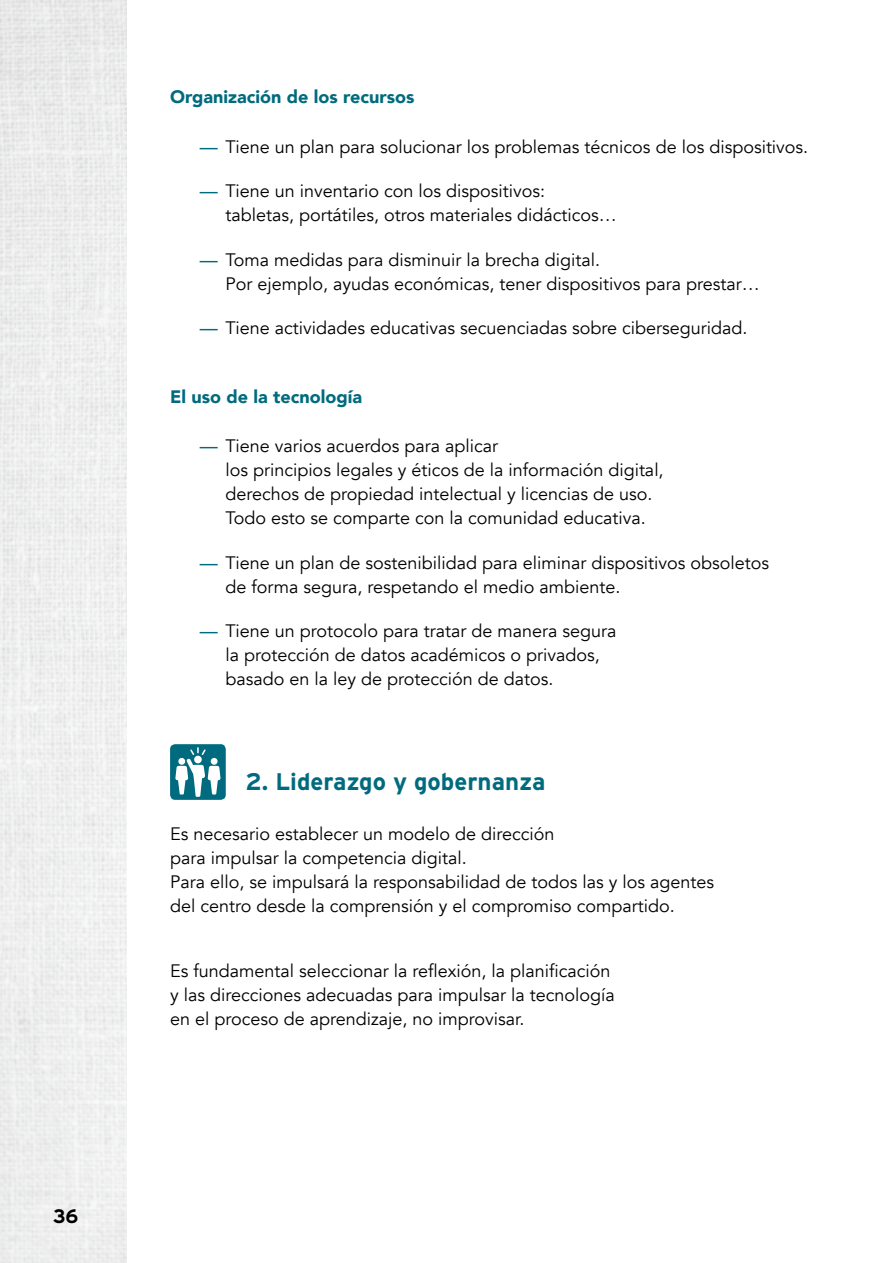
<style>
.page{position:relative;width:893px;height:1263px;background:#fff}
.page>*{position:absolute;margin:0;border:0;box-sizing:border-box;transform-origin:0 0}
._01TIT02{font:700 24px "Interstate";color:#006b7e}
.t1{font:700 19.5px "Interstate";color:#000}
.TXT_ARRUNTA{font:18px/24px "Avenir";color:#000}
.TXT_ARRUNTA-2{font:900 18px "Avenir";color:#006b7e}
.s1{font-weight:500;color:#006b7e}
</style>
<div class="page">
<img style="left:0;top:0;width:126px;height:1263px">
<div style="left:170px;top:744px;width:56px;height:56px;background:#006b7e;border-radius:5px"></div>
<svg style="left:175px;top:747px;width:46px;height:50px"></svg>
<p class="t1" style="left:53px;top:1206px;width:27px">36</p>
<p class="TXT_ARRUNTA-2" style="left:170px;top:81px;width:246px">Organización de los recursos</p>
<p class="TXT_ARRUNTA" style="left:200px;top:135px;width:610px"><span class="s1">—</span> Tiene un plan para solucionar los problemas técnicos de los dispositivos.</p>
<p class="TXT_ARRUNTA" style="left:225px;top:179px;width:393px;text-indent:-26px"><span class="s1">—</span> Tiene un inventario con los dispositivos: tabletas, portátiles, otros materiales didácticos…</p>
<p class="TXT_ARRUNTA" style="left:225px;top:248px;width:536px;text-indent:-26px"><span class="s1">—</span> Toma medidas para disminuir la brecha digital.<br>Por ejemplo, ayudas económicas, tener dispositivos para prestar…</p>
<p class="TXT_ARRUNTA" style="left:200px;top:316px;width:549px"><span class="s1">—</span> Tiene actividades educativas secuenciadas sobre ciberseguridad.</p>
<p class="TXT_ARRUNTA-2" style="left:170px;top:381px;width:193px">El uso de la tecnología</p>
<p class="TXT_ARRUNTA" style="left:225px;top:434px;width:440px;text-indent:-26px"><span class="s1">—</span> Tiene varios acuerdos para aplicar<br>los principios legales y éticos de la información digital, derechos de propiedad intelectual y licencias de uso.<br>Todo esto se comparte con la comunidad educativa.</p>
<p class="TXT_ARRUNTA" style="left:225px;top:551px;width:545px;text-indent:-26px"><span class="s1">—</span> Tiene un plan de sostenibilidad para eliminar dispositivos obsoletos de forma segura, respetando el medio ambiente.</p>
<p class="TXT_ARRUNTA" style="left:225px;top:619px;width:393px;text-indent:-26px"><span class="s1">—</span> Tiene un protocolo para tratar de manera segura la protección de datos académicos o privados, basado en la ley de protección de datos.</p>
<p class="_01TIT02" style="left:245px;top:768px;width:301px">2. Liderazgo y gobernanza</p>
<p class="TXT_ARRUNTA" style="left:170px;top:822px;width:545px">Es necesario establecer un modelo de dirección<br>para impulsar la competencia digital.<br>Para ello, se impulsará la responsabilidad de todos las y los agentes del centro desde la comprensión y el compromiso compartido.</p>
<p class="TXT_ARRUNTA" style="left:170px;top:959px;width:446px">Es fundamental seleccionar la reflexión, la planificación y las direcciones adecuadas para impulsar la tecnología en el proceso de aprendizaje, no improvisar.</p>
</div>
